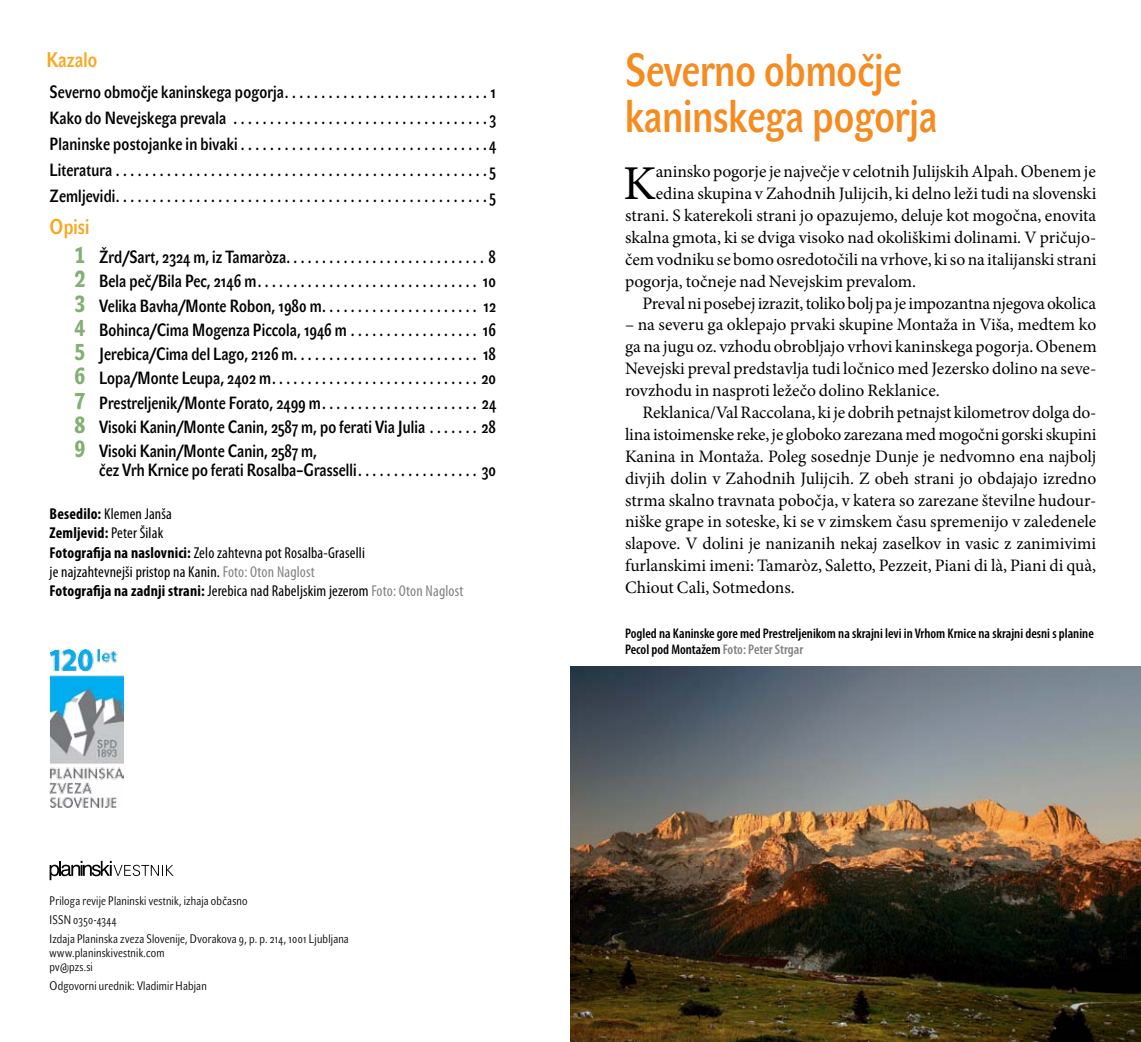
<style>
.page{position:relative;width:1141px;height:1042px;background:#fff}
.page>*{position:absolute;margin:0;border:0;box-sizing:border-box;transform-origin:0 0}
.t1{font:48.65px "Minion Pro";color:#000}
.t2{font:45.5px/45.5px "STF John Sans Cond Med CE";color:#f68b1f}
.t3{font:21px "STF John Sans Cond Med CE";letter-spacing:.005em;color:#faa61a}
.t4{font:17.5px/21.9px "Minion Pro";letter-spacing:-.005em;color:#000;text-align:justify}
.t5{font:17.5px/24.2px "STF John Sans Cond Med CE";letter-spacing:.005em;color:#000;text-align:justify}
.t6{font:condensed 15.75px/19.2px "Myriad Pro";letter-spacing:.01em;color:#000}
.t7{font:600 condensed 14px/15.8px "Myriad Pro";color:#000}
.t8{font:12.25px/18.9px "STF John Sans Cond Lite CE";letter-spacing:.02em;color:#000}
.s1{font-family:"STF John Sans Cond Hevy SCCE";font-size:22.75px;color:#83ae74}
.s2{font-weight:700}
.s3{color:#808285}
</style>
<div class="page">
<svg style="left:50px;top:861px;width:124px;height:19px"></svg>
<img style="left:50px;top:649px;width:73px;height:158px">
<img style="left:570px;top:666px;width:571px;height:376px">
<p class="t3" style="left:46px;top:48px;width:52px">Kazalo</p>
<p class="t5" style="left:50px;top:80px;width:448px;line-height:25.9px">Severno območje kaninskega pogorja . . . . . . . . . . . . . . . . . . . . . . . . . . . . 1<br>Kako do Nevejskega prevala . . . . . . . . . . . . . . . . . . . . . . . . . . . . . . . . . . 3<br>Planinske postojanke in bivaki . . . . . . . . . . . . . . . . . . . . . . . . . . . . . . . . . 4<br>Literatura . . . . . . . . . . . . . . . . . . . . . . . . . . . . . . . . . . . . . . . . . . . . . . . . . . 5<br>Zemljevidi . . . . . . . . . . . . . . . . . . . . . . . . . . . . . . . . . . . . . . . . . . . . . . . . . . 5</p>
<p class="t3" style="left:50px;top:214px;width:41px">Opisi</p>
<p class="t5" style="left:74px;top:245px;width:423px"><span class="s1">1</span> Žrd/Sart, 2324 m, iz Tamaròza . . . . . . . . . . . . . . . . . . . . . . . . . . . . 8<br><span class="s1">2</span> Bela peč/Bila Pec, 2146 m . . . . . . . . . . . . . . . . . . . . . . . . . . . . . . . 10<br><span class="s1">3</span> Velika Bavha/Monte Robon, 1980 m . . . . . . . . . . . . . . . . . . . . . . 12<br><span class="s1">4</span> Bohinca/Cima Mogenza Piccola, 1946 m . . . . . . . . . . . . . . . . . . 16<br><span class="s1">5</span> Jerebica/Cima del Lago, 2126 m.......................... 18<br><span class="s1">6</span> Lopa/Monte Leupa, 2402 m . . . . . . . . . . . . . . . . . . . . . . . . . . . . . 20<br><span class="s1">7</span> Prestreljenik/Monte Forato, 2499 m . . . . . . . . . . . . . . . . . . . . . . 24<br><span class="s1">8</span> Visoki Kanin/Monte Canin, 2587 m, po ferati Via Julia . . . . . . . 28<br><span class="s1">9</span> Visoki Kanin/Monte Canin, 2587 m,</p>
<p class="t5" style="left:99px;top:458px;width:398px">čez Vrh Krnice po ferati Rosalba–Grasselli . . . . . . . . . . . . . . . . . 30</p>
<p class="t6" style="left:50px;top:504px;width:415px"><span class="s2">Besedilo:</span> Klemen Janša<br><span class="s2">Zemljevid:</span> Peter Šilak<br><span class="s2">Fotografija na naslovnici:</span> Zelo zahtevna pot Rosalba-Graselli<br>je najzahtevnejši pristop na Kanin. <span class="s3">Foto: Oton Naglost<br></span><span class="s2">Fotografija na zadnji strani:</span> Jerebica nad Rabeljskim jezerom <span class="s3">Foto: Oton Naglost</span></p>
<p class="t8" style="left:50px;top:891px;width:301px">Priloga revije Planinski vestnik, izhaja občasno<br>ISSN 0350-4344<br>Izdaja Planinska zveza Slovenije, Dvorakova 9, p. p. 214, 1001 Ljubljana</p>
<p class="t8" style="left:50px;top:946px;width:117px;line-height:14px">www.planinskivestnik.com pv@pzs.si</p>
<p class="t8" style="left:50px;top:976px;width:159px">Odgovorni urednik: Vladimir Habjan</p>
<h2 class="t2" style="left:625px;top:48px;width:314px">Severno območje kaninskega pogorja</h2>
<h1 class="t1" style="left:623px;top:151px;width:34px">K</h1>
<p class="t4" style="left:656px;top:161px;width:442px">aninsko pogorje je največje v celotnih Julijskih Alpah. Obenem je</p>
<p class="t4" style="left:656px;top:183px;width:442px">edina skupina v Zahodnih Julijcih, ki delno leži tudi na slovenski</p>
<p class="t4" style="left:625px;top:205px;width:473px">strani. S katerekoli strani jo opazujemo, deluje kot mogočna, enovita</p>
<p class="t4" style="left:625px;top:226px;width:473px">skalna gmota, ki se dviga visoko nad okoliškimi dolinami. V pričujo-</p>
<p class="t4" style="left:625px;top:248px;width:473px">čem vodniku se bomo osredotočili na vrhove, ki so na italijanski strani</p>
<p class="t4" style="left:625px;top:270px;width:293px">pogorja, točneje nad Nevejskim prevalom.</p>
<p class="t4" style="left:642px;top:292px;width:455px">Preval ni posebej izrazit, toliko bolj pa je impozantna njegova okolica</p>
<p class="t4" style="left:625px;top:314px;width:473px">– na severu ga oklepajo prvaki skupine Montaža in Viša, medtem ko ga na jugu oz. vzhodu obrobljajo vrhovi kaninskega pogorja. Obenem Nevejski preval predstavlja tudi ločnico med Jezersko dolino na seve&shy;rovzhodu in nasproti ležečo dolino Reklanice.</p>
<p class="t4" style="left:625px;top:401px;width:473px;text-indent:17px">Reklanica/Val Raccolana, ki je dobrih petnajst kilometrov dolga do&shy;lina istoimenske reke, je globoko zarezana med mogočni gorski skupini Kanina in Montaža. Poleg sosednje Dunje je nedvomno ena najbolj divjih dolin v Zahodnih Julijcih. Z obeh strani jo obdajajo izredno strma skalno travnata pobočja, v katera so zarezane številne hudour&shy;niške grape in soteske, ki se v zimskem času spremenijo v zaledenele slapove. V dolini je nanizanih nekaj zaselkov in vasic z zanimivimi furlanskimi imeni: Tamaròz, Saletto, Pezzeit, Piani di là, Piani di quà, Chiout Cali, Sotmedons.</p>
<p class="t7" style="left:625px;top:625px;width:470px">Pogled na Kaninske gore med Prestreljenikom na skrajni levi in Vrhom Krnice na skrajni desni s planine<br>Pecol pod Montažem <span class="s3">Foto: Peter Strgar</span></p>
</div>
